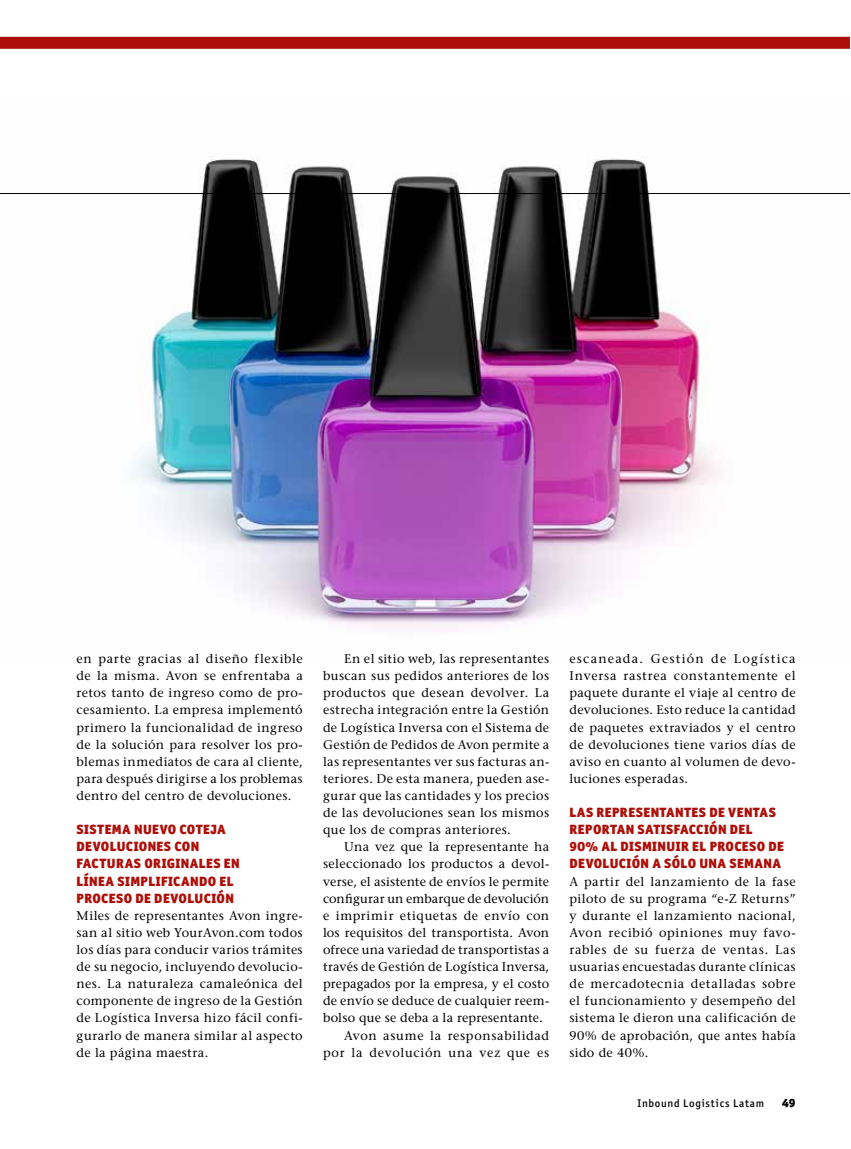
<style>
.page{position:relative;width:851px;height:1149px;background:#fff}
.page>*{position:absolute;margin:0;border:0;box-sizing:border-box;transform-origin:0 0}
.t1{font:900 13.5px/17.1px "Officina Sans ITC Std";letter-spacing:.025em;color:#ae0e08}
.t2{font:500 12.6px/17.1px "Stone Serif Std";letter-spacing:.025em;color:#000;text-align:justify}
.t3{font:500 12.6px "Stone Serif Std";color:#000}
.t4{font:500 12.6px "Stone Serif Std";letter-spacing:.045em;color:#000}
.t5{font:500 12.6px "Stone Serif Std";letter-spacing:.05em;color:#000}
.t6{font:500 12.6px "Stone Serif Std";letter-spacing:.055em;color:#000}
.t7{font:900 12px "Officina Sans ITC Std";color:#000}
.t8{font:500 11.1px "Officina Sans ITC Std";letter-spacing:.065em;color:#000}
</style>
<div class="page">
<img style="left:130px;top:157px;width:591px;height:474px">
<hr style="left:0;top:193px;width:849px;height:1px;background:#000">
<div style="left:0;top:37px;width:849px;height:12px;background:#ae0e08"></div>
<p class="t2" style="left:77px;top:650px;width:228px">en parte gracias al diseño flexible de la misma. Avon se enfrentaba a retos tanto de ingreso como de pro&shy;cesamiento. La empresa implementó primero la funcionalidad de ingreso de la solución para resolver los pro&shy;blemas inmediatos de cara al cliente, para después dirigirse a los problemas dentro del centro de devoluciones.</p>
<p class="t1" style="left:77px;top:820px;width:165px">SISTEMA NUEVO COTEJA<br>DEVOLUCIONES CON<br>FACTURAS ORIGINALES EN<br>LÍNEA SIMPLIFICANDO EL<br>PROCESO DE DEVOLUCIÓN</p>
<p class="t2" style="left:77px;top:906px;width:228px">Miles de representantes Avon ingre&shy;san al sitio web YourAvon.com todos los días para conducir varios trámites de su negocio, incluyendo devolucio&shy;nes. La naturaleza camaleónica del componente de ingreso de la Gestión de Logística Inversa hizo fácil confi&shy;gurarlo de manera similar al aspecto de la página maestra.</p>
<p class="t2" style="left:323px;top:650px;width:228px;text-indent:21px">En el sitio web, las representantes buscan sus pedidos anteriores de los productos que desean devolver. La estrecha integración entre la Gestión de Logística Inversa con el Sistema de Gestión de Pedidos de Avon permite a las representantes ver sus facturas an&shy;teriores. De esta manera, pueden ase&shy;gurar que las cantidades y los precios de las devoluciones sean los mismos que los de compras anteriores.</p>
<p class="t2" style="left:344px;top:838px;width:206px">Una vez que la representante ha</p>
<p class="t2" style="left:323px;top:855px;width:228px">seleccionado los productos a devol-</p>
<p class="t2" style="left:323px;top:872px;width:228px">verse, el asistente de envíos le permite</p>
<p class="t3" style="left:323px;top:890px;width:228px">configurar un embarque de devolución</p>
<p class="t4" style="left:323px;top:907px;width:228px">e imprimir etiquetas de envío con</p>
<p class="t2" style="left:323px;top:923px;width:228px">los requisitos del transportista. Avon</p>
<p class="t2" style="left:323px;top:940px;width:228px">ofrece una variedad de transportistas a</p>
<p class="t2" style="left:323px;top:957px;width:228px">través de Gestión de Logística Inversa,</p>
<p class="t2" style="left:323px;top:974px;width:228px">prepagados por la empresa, y el costo</p>
<p class="t2" style="left:323px;top:992px;width:228px">de envío se deduce de cualquier reem-</p>
<p class="t2" style="left:323px;top:1009px;width:221px">bolso que se deba a la representante.</p>
<p class="t5" style="left:344px;top:1027px;width:206px">Avon asume la responsabilidad</p>
<p class="t6" style="left:323px;top:1044px;width:228px">por la devolución una vez que es</p>
<p class="t2" style="left:569px;top:650px;width:228px">escaneada. Gestión de Logística Inversa rastrea constantemente el paquete durante el viaje al centro de devoluciones. Esto reduce la cantidad de paquetes extraviados y el centro de devoluciones tiene varios días de aviso en cuanto al volumen de devo&shy;luciones esperadas.</p>
<p class="t1" style="left:569px;top:803px;width:216px">LAS REPRESENTANTES DE VENTAS<br>REPORTAN SATISFACCIÓN DEL<br>90% AL DISMINUIR EL PROCESO DE<br>DEVOLUCIÓN A SÓLO UNA SEMANA</p>
<p class="t2" style="left:569px;top:872px;width:228px">A partir del lanzamiento de la fase piloto de su programa “e-Z Returns” y durante el lanzamiento nacional, Avon recibió opiniones muy favo&shy;rables de su fuerza de ventas. Las usuarias encuestadas durante clínicas de mercadotecnia detalladas sobre el funcionamiento y desempeño del sistema le dieron una calificación de 90% de aprobación, que antes había sido de 40%.</p>
<p class="t8" style="left:637px;top:1096px;width:128px">Inbound Logistics Latam</p>
<p class="t7" style="left:782px;top:1094px;width:15px">49</p>
</div>
